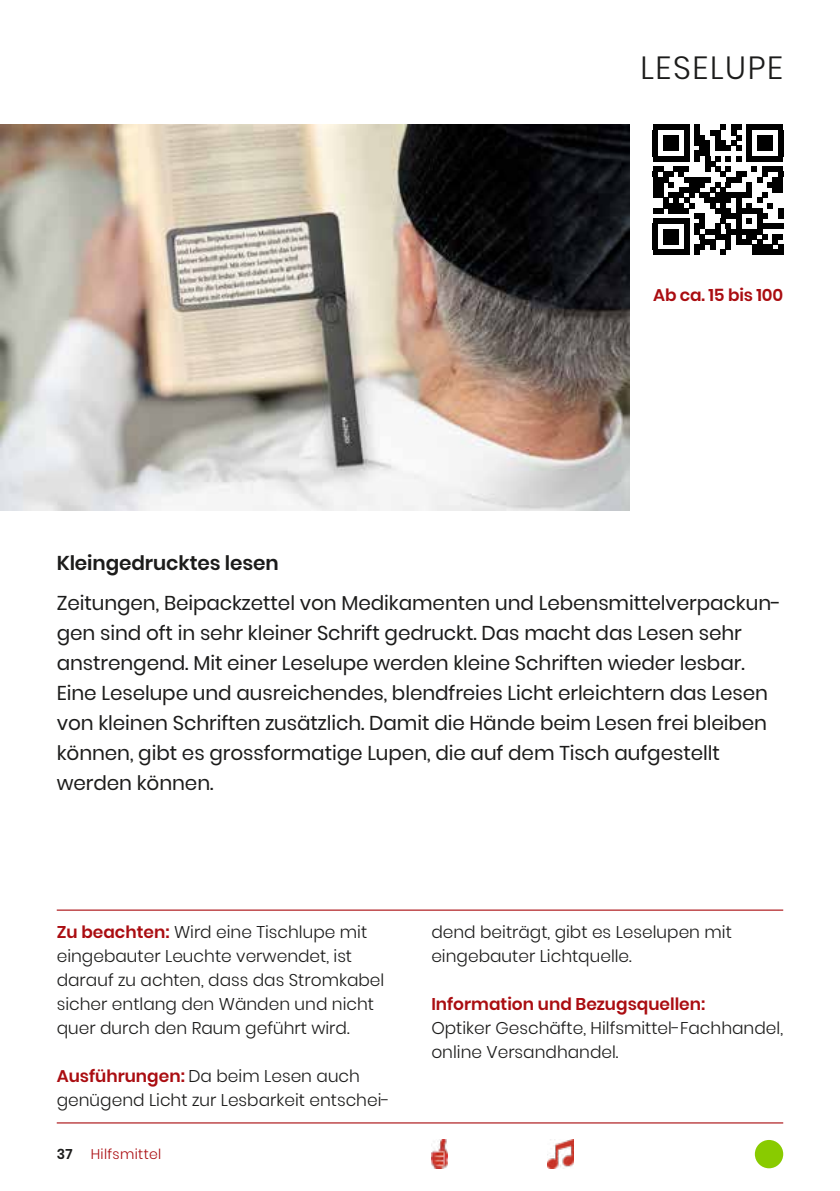
<style>
.page{position:relative;width:840px;height:1191px;background:#fff}
.page>*{position:absolute;margin:0;border:0;box-sizing:border-box;transform-origin:0 0}
.t1{font:300 32px "Poppins";letter-spacing:.05em;color:#1c1c1b}
.t2{font:20px/30px "Poppins";letter-spacing:-.005em;color:#1c1c1b}
.t3{font:600 20px "Poppins";letter-spacing:-.005em;color:#1c1c1b}
.t4{font:300 17px/24px "Poppins";color:#1c1c1b}
.t5{font:600 17px "Poppins";color:#aa0d11}
.t6{font:300 14px "Poppins";letter-spacing:.025em;color:#aa0d11}
.t7{font:600 14px "Poppins";color:#1c1c1b}
.s1{font-weight:600;color:#aa0d11}
</style>
<div class="page">
<img style="left:0;top:125px;width:629px;height:386px">
<hr style="left:57px;top:909px;width:725px;height:1px;background:#aa0d11">
<hr style="left:57px;top:1122px;width:725px;height:1px;background:#aa0d11">
<img style="left:431px;top:1140px;width:16px;height:28px">
<svg style="left:652px;top:125px;width:130px;height:130px"></svg>
<div style="left:652px;top:250px;width:37px;height:5px;background:#000"></div>
<div style="left:662px;top:229px;width:16px;height:16px;background:#000"></div>
<img style="left:547px;top:1140px;width:26px;height:28px">
<div style="left:754px;top:1140px;width:28px;height:28px;background:#89cb00;border-radius:50%"></div>
<h1 class="t1" style="left:640px;top:49px;width:144px">LESELUPE</h1>
<p class="t5" style="left:653px;top:285px;width:131px">Ab ca. 15 bis 100</p>
<p class="t3" style="left:57px;top:551px;width:223px">Kleingedrucktes lesen</p>
<p class="t2" style="left:57px;top:588px;width:725px">Zeitungen, Beipackzettel von Medikamenten und Lebensmittelverpackun&shy;gen sind oft in sehr kleiner Schrift gedruckt. Das macht das Lesen sehr anstrengend. Mit einer Leselupe werden kleine Schriften wieder lesbar.<br>Eine Leselupe und ausreichendes, blendfreies Licht erleichtern das Lesen von kleinen Schriften zusätzlich. Damit die Hände beim Lesen frei bleiben können, gibt es grossformatige Lupen, die auf dem Tisch aufgestellt werden können.</p>
<p class="t4" style="left:57px;top:920px;width:329px"><span class="s1">Zu beachten:</span> Wird eine Tischlupe mit eingebauter Leuchte verwendet, ist darauf zu achten, dass das Stromkabel sicher entlang den Wänden und nicht quer durch den Raum geführt wird.</p>
<p class="t4" style="left:57px;top:1064px;width:334px"><span class="s1">Ausführungen:</span> Da beim Lesen auch genügend Licht zur Lesbarkeit entschei-</p>
<p class="t7" style="left:57px;top:1145px;width:17px">37</p>
<p class="t6" style="left:91px;top:1145px;width:72px">Hilfsmittel</p>
<p class="t4" style="left:431px;top:920px;width:302px">dend beiträgt, gibt es Leselupen mit eingebauter Lichtquelle.</p>
<p class="t5" style="left:431px;top:994px;width:275px">Information und Bezugsquellen:</p>
<p class="t4" style="left:431px;top:1016px;width:353px">Optiker Geschäfte, Hilfsmittel-Fachhandel, online Versandhandel.</p>
</div>
